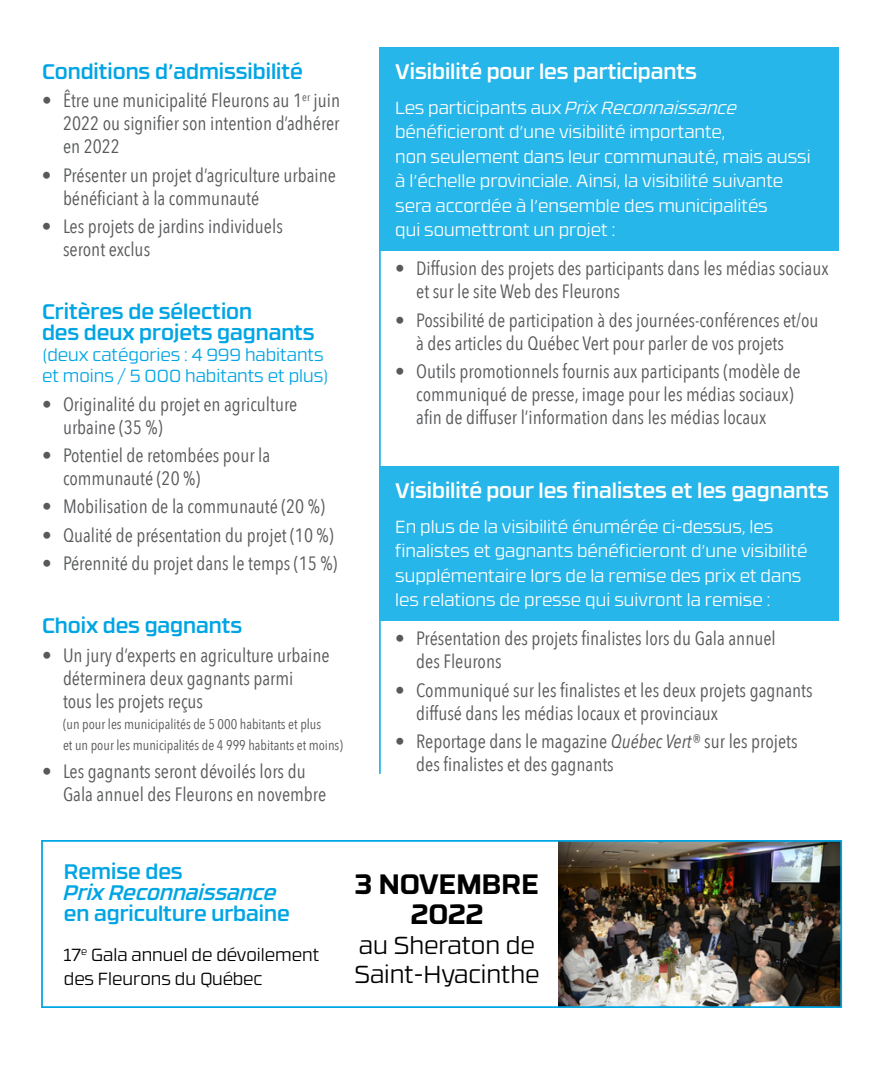
<style>
.page{position:relative;width:882px;height:1071px;background:#fff}
.page>*{position:absolute;margin:0;border:0;box-sizing:border-box;transform-origin:0 0}
.t1{font:700 28px/29.8px "RB No 3.1";color:#000;text-align:center}
.t2{font:300 24.5px/29.8px "RB No 3.1";color:#000}
.t3{font:500 21px/21px "RB No 3.1";color:#00a5e4}
.t4{font:500 21px "RB No 3.1";color:#fff}
.t5{font:italic 500 21px "RB No 3.1";color:#00a5e4}
.t6{font:19.25px/23.1px "Avenir Next Condensed";color:#58595b}
.t7{font:300 17.5px/24.5px "RB No 3.1";color:#fff}
.t8{font:300 17.5px/21px "RB No 3.1";color:#00a5e4}
.t9{font:300 17.5px/24.5px "RB No 3.1";color:#000}
.t10{font:14px/21px "Avenir Next Condensed";color:#58595b}
.s1{font-style:italic}
</style>
<div class="page">
<img style="left:559px;top:843px;width:280px;height:162px">
<div style="left:379px;top:47px;width:460px;height:53px;background:#26b6ea"></div>
<div style="left:379px;top:85px;width:460px;height:166px;background:#26b6ea"></div>
<div style="left:379px;top:466px;width:460px;height:53px;background:#26b6ea"></div>
<div style="left:379px;top:504px;width:460px;height:117px;background:#26b6ea"></div>
<div style="left:41px;top:840px;width:801px;height:168px;border:2px solid #00a5e4"></div>
<hr style="left:379px;top:48px;width:2px;height:726px;background:#26b6ea">
<p class="t3" style="left:42px;top:59px;width:262px">Conditions d’admissibilité</p>
<p class="t6" style="left:63px;top:88px;width:279px;text-align:justify;text-indent:-21px">• Être une municipalité Fleurons au 1<sup>er</sup> juin 2022 ou signifier son intention d’adhérer en 2022</p>
<p class="t6" style="left:63px;top:162px;width:274px;text-indent:-21px">• Présenter un projet d’agriculture urbaine bénéficiant à la communauté</p>
<p class="t6" style="left:63px;top:214px;width:221px;text-indent:-21px">• Les projets de jardins individuels seront exclus</p>
<p class="t3" style="left:42px;top:300px;width:274px">Critères de sélection<br>des deux projets gagnants</p>
<p class="t8" style="left:42px;top:344px;width:288px">(deux catégories : 4 999 habitants et moins / 5 000 habitants et plus)</p>
<p class="t6" style="left:63px;top:391px;width:236px;text-indent:-21px">• Originalité du projet en agriculture urbaine (35 %)</p>
<p class="t6" style="left:63px;top:443px;width:209px;text-indent:-21px">• Potentiel de retombées pour la communauté (20 %)</p>
<p class="t6" style="left:42px;top:494px;width:284px">• Mobilisation de la communauté (20 %)</p>
<p class="t6" style="left:42px;top:523px;width:293px">• Qualité de présentation du projet (10 %)</p>
<p class="t6" style="left:42px;top:551px;width:297px">• Pérennité du projet dans le temps (15 %)</p>
<p class="t3" style="left:42px;top:614px;width:202px">Choix des gagnants</p>
<p class="t6" style="left:63px;top:642px;width:268px;text-indent:-21px">• Un jury d’experts en agriculture urbaine déterminera deux gagnants parmi<br>tous les projets reçus</p>
<p class="t10" style="left:63px;top:713px;width:281px">(un pour les municipalités de 5 000 habitants et plus<br>et un pour les municipalités de 4 999 habitants et moins)</p>
<p class="t6" style="left:63px;top:759px;width:265px;text-indent:-21px">• Les gagnants seront dévoilés lors du<br>Gala annuel des Fleurons en novembre</p>
<p class="t4" style="left:395px;top:55px;width:303px">Visibilité pour les participants</p>
<p class="t7" style="left:395px;top:94px;width:417px">Les participants aux <span class="s1">Prix Reconnaissance </span>bénéficieront d’une visibilité importante,<br>non seulement dans leur communauté, mais aussi à l’échelle provinciale. Ainsi, la visibilité suivante sera accordée à l’ensemble des municipalités<br>qui soumettront un projet :</p>
<p class="t6" style="left:416px;top:256px;width:414px;text-indent:-21px">• Diffusion des projets des participants dans les médias sociaux et sur le site Web des Fleurons</p>
<p class="t6" style="left:416px;top:307px;width:404px;text-indent:-21px">• Possibilité de participation à des journées-conférences et/ou à des articles du Québec Vert pour parler de vos projets</p>
<p class="t6" style="left:416px;top:359px;width:386px;text-indent:-21px">• Outils promotionnels fournis aux participants (modèle de communiqué de presse, image pour les médias sociaux) afin de diffuser l’information dans les médias locaux</p>
<p class="t4" style="left:395px;top:474px;width:435px">Visibilité pour les finalistes et les gagnants</p>
<p class="t7" style="left:395px;top:513px;width:414px">En plus de la visibilité énumérée ci-dessus, les finalistes et gagnants bénéficieront d’une visibilité supplémentaire lors de la remise des prix et dans les relations de presse qui suivront la remise :</p>
<p class="t6" style="left:416px;top:626px;width:361px;text-indent:-21px">• Présentation des projets finalistes lors du Gala annuel des Fleurons</p>
<p class="t6" style="left:416px;top:677px;width:398px;text-indent:-21px">• Communiqué sur les finalistes et les deux projets gagnants diffusé dans les médias locaux et provinciaux</p>
<p class="t6" style="left:416px;top:729px;width:383px;text-indent:-21px">• Reportage dans le magazine <span class="s1">Québec Vert®</span> sur les projets des finalistes et des gagnants</p>
<p class="t3" style="left:64px;top:859px;width:120px">Remise des</p>
<p class="t5" style="left:64px;top:876px;width:215px">Prix Reconnaissance</p>
<p class="t3" style="left:64px;top:901px;width:227px">en agriculture urbaine</p>
<p class="t9" style="left:64px;top:941px;width:257px">17<sup>e</sup> Gala annuel de dévoilement des Fleurons du Québec</p>
<h1 class="t1" style="left:355px;top:867px;width:186px">3 NOVEMBRE<br>2022</h1>
<p class="t2" style="left:354px;top:929px;width:187px">au Sheraton de<br>Saint-Hyacinthe</p>
</div>
